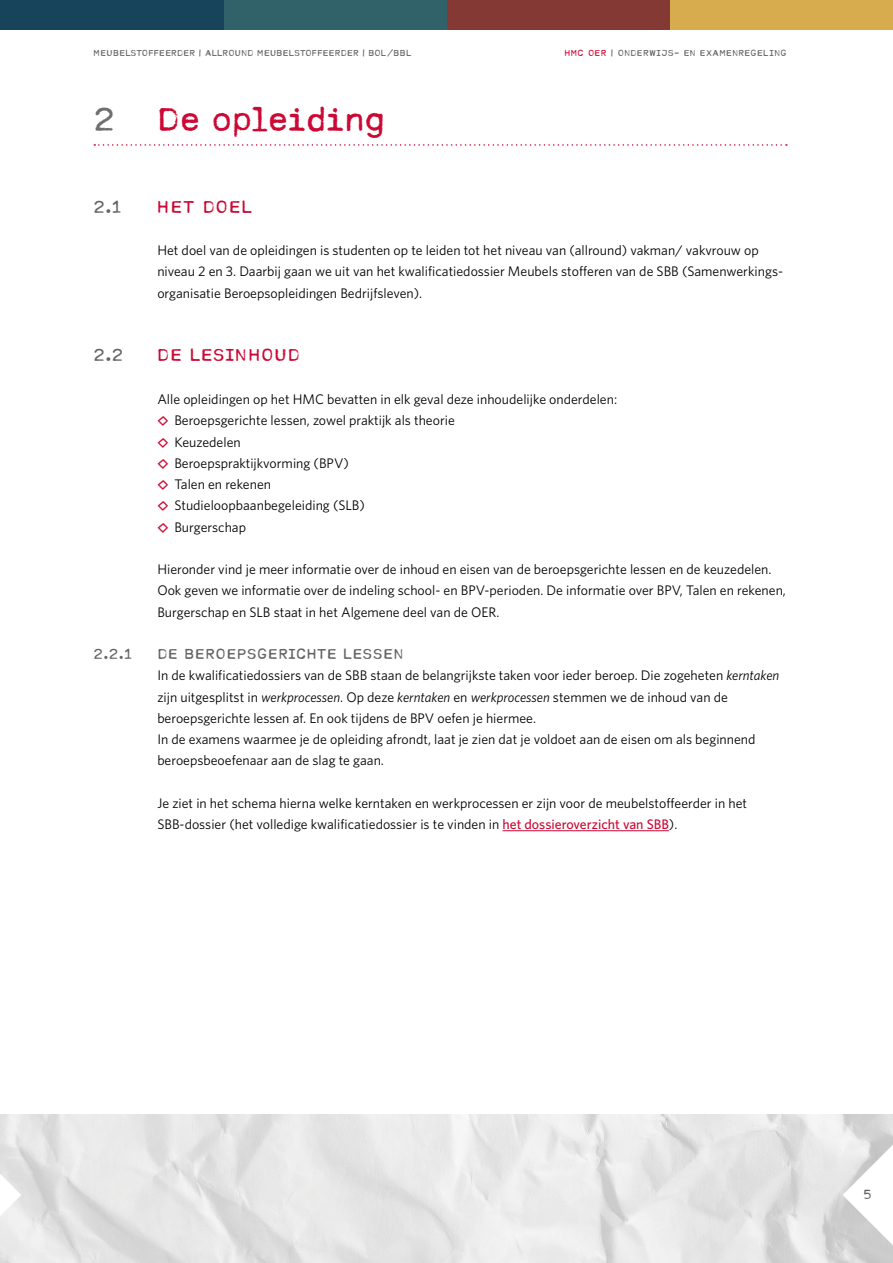
<style>
.page{position:relative;width:893px;height:1263px;background:#fff}
.page>*{position:absolute;margin:0;border:0;box-sizing:border-box;transform-origin:0 0}
.t1{font:34.5px "MODERNTYPEWRITER";letter-spacing:-.025em;color:#cc0935}
.t2{font:18px "MODERNTYPEWRITER";letter-spacing:.045em;color:#cc0935}
.t3{font:18px "MODERNTYPEWRITER";color:#646363}
.t4{font:15px "MODERNTYPEWRITER";letter-spacing:.035em;color:#646363}
.t5{font:13.8px/21.3px "Whitney";color:#000}
.t6{font:13.5px "MODERNTYPEWRITER";color:#646363}
.t7{font:9px "MODERNTYPEWRITER";letter-spacing:.035em;color:#646363}
.s1{color:#706f6f}
.s2{color:#cc0935}
.s3{font-family:"Chalkboard";color:#cc0935}
.s4{font-style:italic}
.s5{font-weight:500;color:#cc0935}
</style>
<div class="page">
<img style="left:0;top:1114px;width:893px;height:149px">
<div style="left:670px;top:0;width:223px;height:30px;background:#d7ac4f"></div>
<div style="left:446px;top:0;width:224px;height:30px;background:#853934"></div>
<div style="left:223px;top:0;width:223px;height:30px;background:#326269"></div>
<div style="left:0;top:0;width:223px;height:30px;background:#17435b"></div>
<svg style="left:843px;top:1132px;width:50px;height:126px"></svg>
<svg style="left:0;top:1132px;width:21px;height:126px"></svg>
<svg style="left:94px;top:144px;width:693px;height:2px"></svg>
<hr style="left:502px;top:830px;width:167px;height:1px;background:#cc0935">
<p class="t7" style="left:94px;top:48px;width:27px">MEUBELSTO</p>
<p class="t7" style="left:148px;top:48px;width:18px">FFEERDER</p>
<p class="t7" style="left:199px;top:48px;width:20px">| ALLRO</p>
<p class="t7" style="left:235px;top:48px;width:49px">UND MEUBELSTO</p>
<p class="t7" style="left:312px;top:48px;width:18px">FFEERDER</p>
<p class="t7" style="left:362px;top:48px;width:51px">| BOL/BBL</p>
<h1 class="t1" style="left:94px;top:101px;width:293px"><span class="s1">2</span> DE OPLEIDING</h1>
<p class="t7" style="left:565px;top:48px;width:224px"><span class="s2">HMC OER</span> | ONDERWIJS- EN EXAMENREGELING</p>
<h2 class="t3" style="left:94px;top:197px;width:30px">2.1</h2>
<h2 class="t2" style="left:157px;top:197px;width:97px">HET DOEL</h2>
<p class="t5" style="left:157px;top:239px;width:627px">Het doel van de opleidingen is studenten op te leiden tot het niveau van (allround) vakman/ vakvrouw op niveau 2 en 3. Daarbij gaan we uit van het kwalificatiedossier Meubels stofferen van de SBB (Samenwerkings&shy;organisatie Beroepsopleidingen Bedrijfsleven).</p>
<h2 class="t3" style="left:94px;top:346px;width:31px">2.2</h2>
<h2 class="t2" style="left:157px;top:346px;width:144px">DE LESINHOUD</h2>
<p class="t5" style="left:157px;top:388px;width:461px">Alle opleidingen op het HMC bevatten in elk geval deze inhoudelijke onderdelen: <span class="s3">◊</span> Beroepsgerichte lessen, zowel praktijk als theorie<br><span class="s3">◊</span> Keuzedelen<br><span class="s3">◊</span> Beroepspraktijkvorming (BPV)<br><span class="s3">◊</span> Talen en rekenen<br><span class="s3">◊</span> Studieloopbaanbegeleiding (SLB)<br><span class="s3">◊</span> Burgerschap</p>
<p class="t5" style="left:157px;top:558px;width:630px">Hieronder vind je meer informatie over de inhoud en eisen van de beroepsgerichte lessen en de keuzedelen.<br>Ook geven we informatie over de indeling school- en BPV-perioden. De informatie over BPV, Talen en rekenen,<br>Burgerschap en SLB staat in het Algemene deel van de OER.</p>
<p class="t4" style="left:94px;top:646px;width:40px">2.2.1</p>
<p class="t4" style="left:157px;top:646px;width:247px">DE BEROEPSGERICHTE LESSEN</p>
<p class="t5" style="left:157px;top:665px;width:624px">In de kwalificatiedossiers van de SBB staan de belangrijkste taken voor ieder beroep. Die zogeheten <span class="s4">kerntaken </span>zijn uitgesplitst in <span class="s4">werkprocessen</span>. Op deze <span class="s4">kerntaken</span> en <span class="s4">werkprocessen</span> stemmen we de inhoud van de beroepsgerichte lessen af. En ook tijdens de BPV oefen je hiermee.<br>In de examens waarmee je de opleiding afrondt, laat je zien dat je voldoet aan de eisen om als beginnend beroepsbeoefenaar aan de slag te gaan.</p>
<p class="t5" style="left:157px;top:792px;width:591px">Je ziet in het schema hierna welke kerntaken en werkprocessen er zijn voor de meubelstoffeerder in het<br>SBB-dossier (het volledige kwalificatiedossier is te vinden in <span class="s5">het dossieroverzicht van SBB</span>).</p>
<p class="t6" style="left:863px;top:1187px;width:10px">5</p>
</div>
